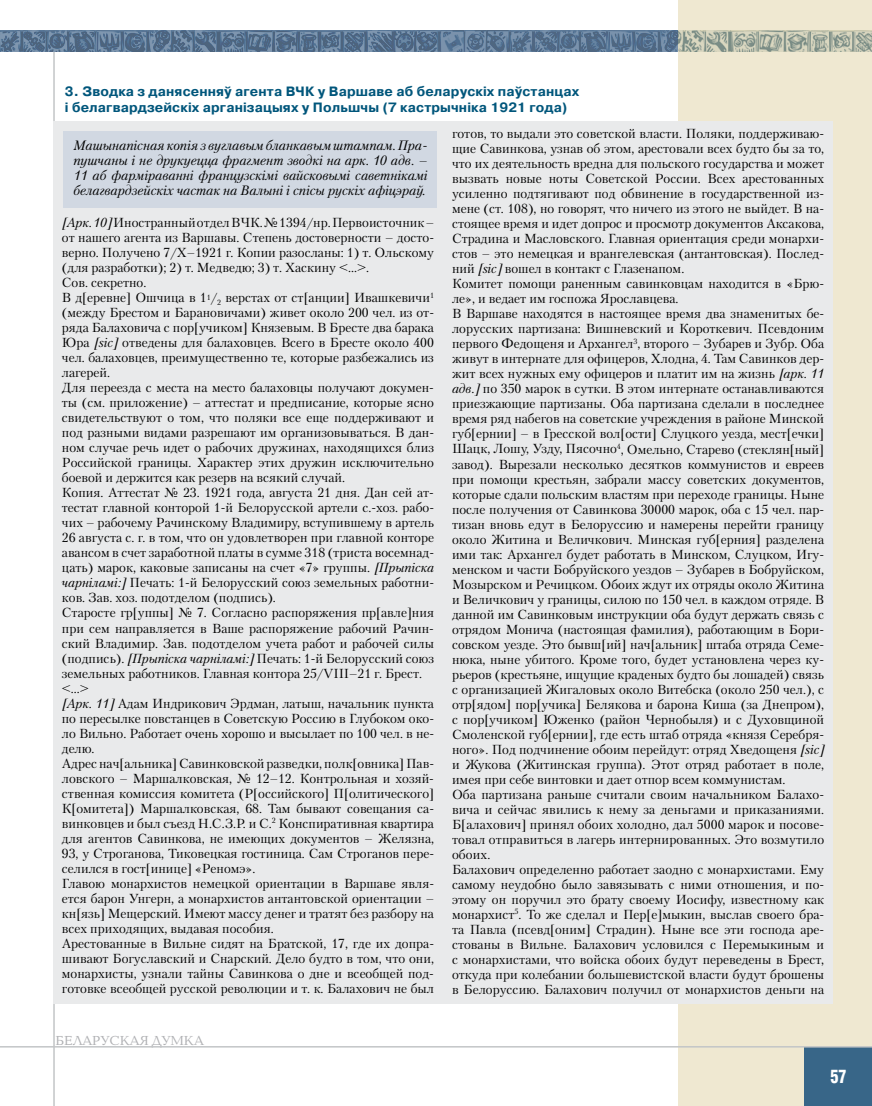
<style>
.page{position:relative;width:872px;height:1106px;background:#fff}
.page>*{position:absolute;margin:0;border:0;box-sizing:border-box;transform-origin:0 0}
.t1{font:700 18px "AG Letterica Cond L";color:#fff;scale:.9 1}
.t2{font:italic 13.5px/14.9px "Petersburg C";color:#000;text-align:justify}
.t3{font:700 13.5px/16.2px "Pragmatica C";letter-spacing:.01em;color:#00567b}
.t4{font:13.5px "Baltica C";color:#aeafb2}
.t5{font:13.05px/15px "Petersburg C";color:#000}
.s1{font-style:italic}
</style>
<div class="page">
<div style="left:678px;top:0;width:194px;height:1106px;background:#efe8d1"></div>
<hr style="left:53px;top:52px;width:2px;height:1054px;background:#c3c5c7">
<div style="left:804px;top:1047px;width:68px;height:59px;background:#386688"></div>
<svg style="left:0;top:31px;width:872px;height:21px;background:#6e8497"></svg>
<hr style="left:0;top:1046px;width:872px;height:1px;background:#c3c5c7">
<div style="left:53px;top:122px;width:779px;height:881px;background:#e9eaeb"></div>
<div style="left:63px;top:131px;width:373px;height:76px;background:#d1d8e2"></div>
<p class="t3" style="left:65px;top:83px;width:516px">3. Зводка з данясенняў агента ВЧК у Варшаве аб беларускіх паўстанцах і белагвардзейскіх арганізацыях у Польшчы (7 кастрычніка 1921 года)</p>
<p class="t2" style="left:73px;top:138px;width:356px">Машынапісная копія з вуглавым бланкавым штампам. Пра&shy;пушчаны і не друкуецца фрагмент зводкі на арк. 10 адв. – 11 аб фарміраванні французскімі вайсковымі саветнікамі белагвардзейскіх частак на Валыні і спісы рускіх афіцэраў.</p>
<p class="t5" style="left:452px;top:126px;width:374px">готов, то выдали это советской власти. Поляки, поддерживаю&shy;щие Савинкова, узнав об этом, арестовали всех будто бы за то, что их деятельность вредна для польского государства и может вызвать новые ноты Советской России. Всех арестованных усиленно подтягивают под обвинение в государственной из&shy;мене (ст. 108), но говорят, что ничего из этого не выйдет. В на&shy;стоящее время и идет допрос и просмотр документов Аксакова, Страдина и Масловского. Главная ориентация среди монархи&shy;стов – это немецкая и врангелевская (антантовская). Послед&shy;ний <span class="s1">[sic]</span> вошел в контакт с Глазенапом.<br>Комитет помощи раненным савинковцам находится в «Брю&shy;ле», и ведает им госпожа Ярославцева.<br>В Варшаве находятся в настоящее время два знаменитых бе&shy;лорусских партизана: Вишневский и Короткевич. Псевдоним первого Федощеня и Архангел<sup>3</sup>, второго – Зубарев и Зубр. Оба живут в интернате для офицеров, Хлодна, 4. Там Савинков дер&shy;жит всех нужных ему офицеров и платит им на жизнь <span class="s1">[арк. 11 адв.]</span> по 350 марок в сутки. В этом интернате останавливаются приезжающие партизаны. Оба партизана сделали в последнее время ряд набегов на советские учреждения в районе Минской губ[ернии] – в Гресской вол[ости] Слуцкого уезда, мест[ечки] Шацк, Лошу, Узду, Пясочно<sup>4</sup>, Омельно, Старево (стеклян[ный] завод). Вырезали несколько десятков коммунистов и евреев при помощи крестьян, забрали массу советских документов, которые сдали польским властям при переходе границы. Ныне после получения от Савинкова 30000 марок, оба с 15 чел. пар&shy;тизан вновь едут в Белоруссию и намерены перейти границу около Житина и Величкович. Минская губ[ерния] разделена ими так: Архангел будет работать в Минском, Слуцком, Игу&shy;менском и части Бобруйского уездов – Зубарев в Бобруйском, Мозырском и Речицком. Обоих ждут их отряды около Житина и Величкович у границы, силою по 150 чел. в каждом отряде. В данной им Савинковым инструкции оба будут держать связь с отрядом Монича (настоящая фамилия), работающим в Бори&shy;совском уезде. Это бывш[ий] нач[альник] штаба отряда Семе&shy;нюка, ныне убитого. Кроме того, будет установлена через ку&shy;рьеров (крестьяне, ищущие краденых будто бы лошадей) связь с организацией Жигаловых около Витебска (около 250 чел.), с отр[ядом] пор[учика] Белякова и барона Киша (за Днепром), с пор[учиком] Юженко (район Чернобыля) и с Духовщиной Смоленской губ[ернии], где есть штаб отряда «князя Серебря&shy;ного». Под подчинение обоим перейдут: отряд Хведощеня <span class="s1">[sic] </span>и Жукова (Житинская группа). Этот отряд работает в поле, имея при себе винтовки и дает отпор всем коммунистам.<br>Оба партизана раньше считали своим начальником Балахо&shy;вича и сейчас явились к нему за деньгами и приказаниями.<br>Б[алахович] принял обоих холодно, дал 5000 марок и посове&shy;товал отправиться в лагерь интернированных. Это возмутило обоих.<br>Балахович определенно работает заодно с монархистами. Ему самому неудобно было завязывать с ними отношения, и по&shy;этому он поручил это брату своему Иосифу, известному как монархист<sup>5</sup>. То же сделал и Пер[е]мыкин, выслав своего бра&shy;та Павла (псевд[оним] Страдин). Ныне все эти господа аре&shy;стованы в Вильне. Балахович условился с Перемыкиным и с монархистами, что войска обоих будут переведены в Брест, откуда при колебании большевистской власти будут брошены в Белоруссию. Балахович получил от монархистов деньги на</p>
<p class="t5" style="left:62px;top:215px;width:374px"><span class="s1">[Арк. 10]</span> Иностранный отдел ВЧК. № 1394/нр. Первоисточник – от нашего агента из Варшавы. Степень достоверности – досто&shy;верно. Получено 7/X–1921 г. Копии разосланы: 1) т. Ольскому (для разработки); 2) т. Медведю; 3) т. Хаскину &lt;...&gt;.<br>Сов. секретно.<br>В д[еревне] Ошчица в 1<sup>1</sup>/<sub>2</sub> верстах от ст[анции] Ивашкевичи<sup>1 </sup>(между Брестом и Барановичами) живет около 200 чел. из от&shy;ряда Балаховича с пор[учиком] Князевым. В Бресте два барака Юра <span class="s1">[sic]</span> отведены для балаховцев. Всего в Бресте около 400 чел. балаховцев, преимущественно те, которые разбежались из лагерей.<br>Для переезда с места на место балаховцы получают докумен&shy;ты (см. приложение) – аттестат и предписание, которые ясно свидетельствуют о том, что поляки все еще поддерживают и под разными видами разрешают им организовываться. В дан&shy;ном случае речь идет о рабочих дружинах, находящихся близ Российской границы. Характер этих дружин исключительно боевой и держится как резерв на всякий случай.<br>Копия. Аттестат № 23. 1921 года, августа 21 дня. Дан сей ат&shy;тестат главной конторой 1-й Белорусской артели с.-хоз. рабо&shy;чих – рабочему Рачинскому Владимиру, вступившему в артель 26 августа с. г. в том, что он удовлетворен при главной конторе авансом в счет заработной платы в сумме 318 (триста восемнад&shy;цать) марок, каковые записаны на счет «7» группы. <span class="s1">[Прыпіска чарніламі:]</span> Печать: 1-й Белорусский союз земельных работни&shy;ков. Зав. хоз. подотделом (подпись).<br>Старосте гр[уппы] № 7. Согласно распоряжения пр[авле]ния при сем направляется в Ваше распоряжение рабочий Рачин&shy;ский Владимир. Зав. подотделом учета работ и рабочей силы (подпись). <span class="s1">[Прыпіска чарніламі:]</span> Печать: 1-й Белорусский союз земельных работников. Главная контора 25/VIII–21 г. Брест. &lt;...&gt;<br><span class="s1">[Арк. 11]</span> Адам Индрикович Эрдман, латыш, начальник пункта по пересылке повстанцев в Советскую Россию в Глубоком око&shy;ло Вильно. Работает очень хорошо и высылает по 100 чел. в не&shy;делю.<br>Адрес нач[альника] Савинковской разведки, полк[овника] Пав&shy;ловского – Маршалковская, № 12–12. Контрольная и хозяй&shy;ственная комиссия комитета (Р[оссийского] П[олитического] К[омитета]) Маршалковская, 68. Там бывают совещания са&shy;винковцев и был съезд Н.С.З.Р. и С.<sup>2</sup> Конспиративная квартира для агентов Савинкова, не имеющих документов – Желязна, 93, у Строганова, Тиковецкая гостиница. Сам Строганов пере&shy;селился в гост[инице] «Реномэ».<br>Главою монархистов немецкой ориентации в Варшаве явля&shy;ется барон Унгерн, а монархистов антантовской ориентации – кн[язь] Мещерский. Имеют массу денег и тратят без разбору на всех приходящих, выдавая пособия.<br>Арестованные в Вильне сидят на Братской, 17, где их допра&shy;шивают Богуславский и Снарский. Дело будто в том, что они, монархисты, узнали тайны Савинкова о дне и всеобщей под&shy;готовке всеобщей русской революции и т. к. Балахович не был</p>
<p class="t4" style="left:56px;top:1033px;width:150px">БЕЛАРУСКАЯ ДУМКА</p>
<h1 class="t1" style="left:830px;top:1065px;width:20px">57</h1>
</div>
